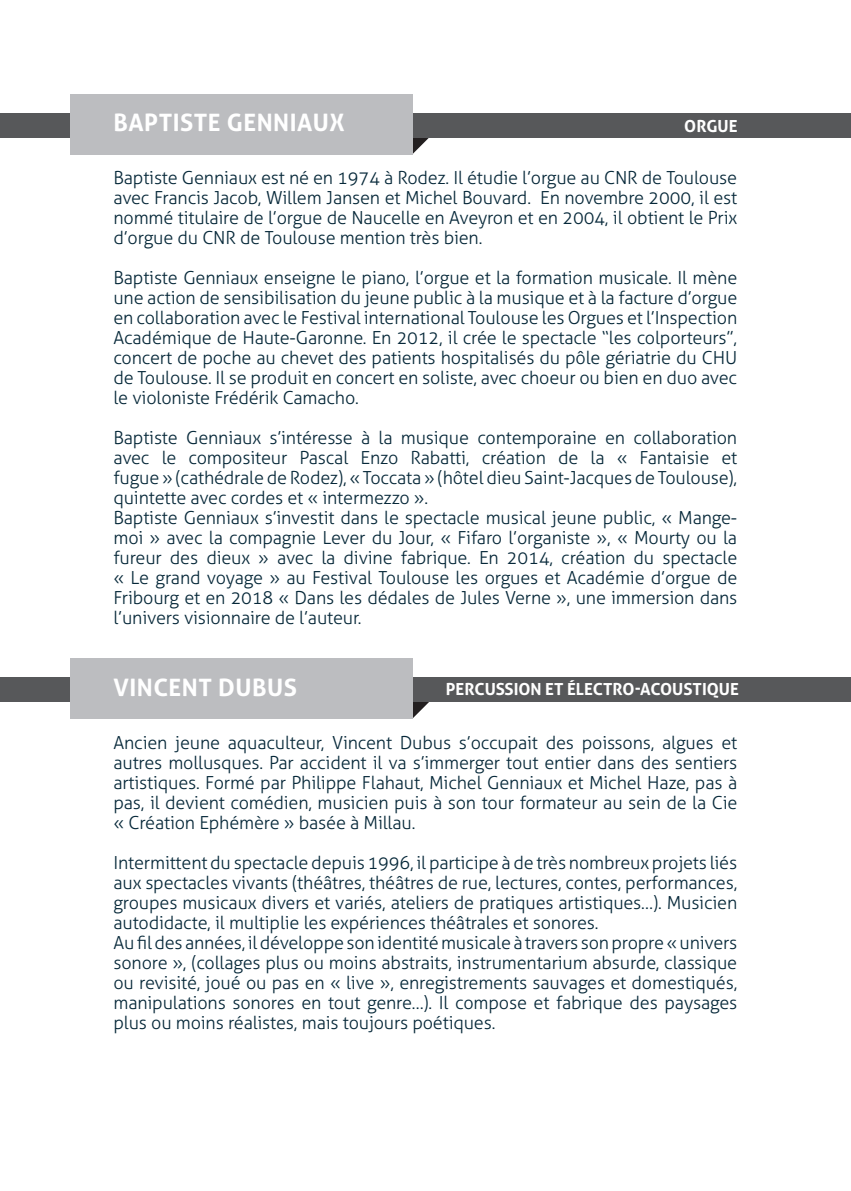
<style>
.page{position:relative;width:851px;height:1191px;background:#fff}
.page>*{position:absolute;margin:0;border:0;box-sizing:border-box;transform-origin:0 0}
.t1{font:700 24px "Aller";letter-spacing:.02em;color:#fff}
.t2{font:300 18px/20px "Aller";letter-spacing:-.01em;color:#062839;text-align:justify}
.t3{font:700 16.6px "Aller";color:#fff}
</style>
<div class="page">
<svg style="left:412px;top:137px;width:41px;height:17px"></svg>
<svg style="left:412px;top:702px;width:17px;height:16px"></svg>
<div style="left:0;top:113px;width:850px;height:24px;background:#57585a"></div>
<div style="left:0;top:677px;width:850px;height:25px;background:#57585a"></div>
<div style="left:70px;top:94px;width:342px;height:60px;background:#bcbdc0"></div>
<div style="left:70px;top:658px;width:342px;height:60px;background:#bcbdc0"></div>
<p class="t1" style="left:113px;top:108px;width:233px">BAPTISTE GENNIAUX</p>
<p class="t3" style="left:684px;top:116px;width:55px">ORGUE</p>
<p class="t2" style="left:113px;top:168px;width:625px">Baptiste Genniaux est né en 1974 à Rodez. Il étudie l’orgue au CNR de Toulouse avec Francis Jacob, Willem Jansen et Michel Bouvard. En novembre 2000, il est nommé titulaire de l’orgue de Naucelle en Aveyron et en 2004, il obtient le Prix d’orgue du CNR de Toulouse mention très bien.</p>
<p class="t2" style="left:113px;top:268px;width:625px">Baptiste Genniaux enseigne le piano, l’orgue et la formation musicale. Il mène une action de sensibilisation du jeune public à la musique et à la facture d’orgue en collaboration avec le Festival international Toulouse les Orgues et l’Inspection Académique de Haute-Garonne. En 2012, il crée le spectacle “les colporteurs”, concert de poche au chevet des patients hospitalisés du pôle gériatrie du CHU de Toulouse. Il se produit en concert en soliste, avec choeur ou bien en duo avec le violoniste Frédérik Camacho.</p>
<p class="t2" style="left:113px;top:428px;width:625px">Baptiste Genniaux s’intéresse à la musique contemporaine en collaboration avec le compositeur Pascal Enzo Rabatti, création de la « Fantaisie et</p>
<p class="t2" style="left:113px;top:468px;width:625px">fugue » (cathédrale de Rodez), « Toccata » (hôtel dieu Saint-Jacques de Toulouse), quintette avec cordes et « intermezzo ».</p>
<p class="t2" style="left:113px;top:508px;width:625px">Baptiste Genniaux s’investit dans le spectacle musical jeune public, « Mange&shy;moi » avec la compagnie Lever du Jour, « Fifaro l’organiste », « Mourty ou la fureur des dieux » avec la divine fabrique. En 2014, création du spectacle</p>
<p class="t2" style="left:113px;top:568px;width:625px">« Le grand voyage » au Festival Toulouse les orgues et Académie d’orgue de Fribourg et en 2018 « Dans les dédales de Jules Verne », une immersion dans l’univers visionnaire de l’auteur.</p>
<p class="t1" style="left:113px;top:672px;width:185px">VINCENT DUBUS</p>
<p class="t3" style="left:446px;top:679px;width:294px">PERCUSSION ET ÉLECTRO-ACOUSTIQUE</p>
<p class="t2" style="left:113px;top:732px;width:625px">Ancien jeune aquaculteur, Vincent Dubus s’occupait des poissons, algues et autres mollusques. Par accident il va s’immerger tout entier dans des sentiers artistiques. Formé par Philippe Flahaut, Michel Genniaux et Michel Haze, pas à pas, il devient comédien, musicien puis à son tour formateur au sein de la Cie</p>
<p class="t2" style="left:113px;top:812px;width:303px">« Création Ephémère » basée à Millau.</p>
<p class="t2" style="left:113px;top:852px;width:625px">Intermittent du spectacle depuis 1996, il participe à de très nombreux projets liés aux spectacles vivants (théâtres, théâtres de rue, lectures, contes, performances, groupes musicaux divers et variés, ateliers de pratiques artistiques…). Musicien autodidacte, il multiplie les expériences théâtrales et sonores.</p>
<p class="t2" style="left:113px;top:932px;width:625px">Au fil des années, il développe son identité musicale à travers son propre « univers</p>
<p class="t2" style="left:113px;top:952px;width:625px">sonore », (collages plus ou moins abstraits, instrumentarium absurde, classique ou revisité, joué ou pas en « live », enregistrements sauvages et domestiqués, manipulations sonores en tout genre…). Il compose et fabrique des paysages plus ou moins réalistes, mais toujours poétiques.</p>
</div>
